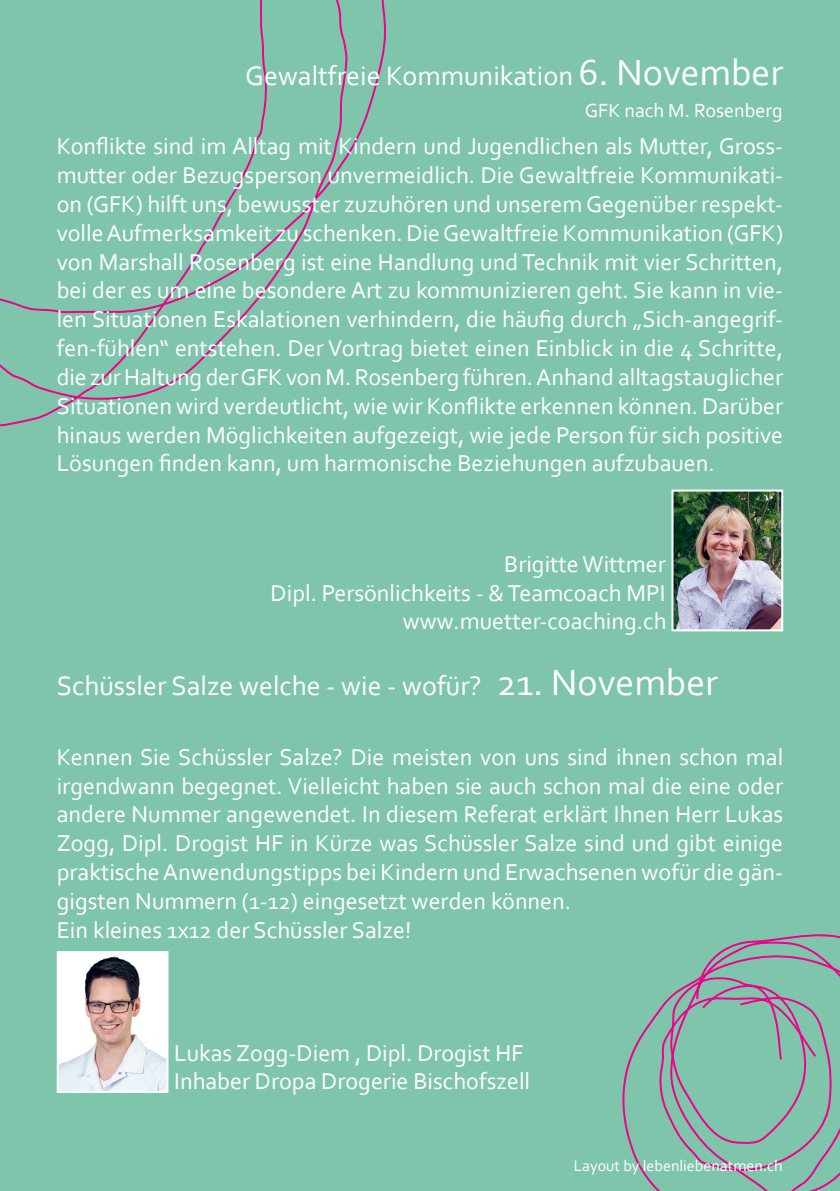
<style>
.page{position:relative;width:840px;height:1191px;background:#fff}
.page>*{position:absolute;margin:0;border:0;box-sizing:border-box;transform-origin:0 0}
.t1{font:28px "Corbel";color:#fff}
.t2{font:24px/28.8px "Corbel";color:#fff}
.t3{font:20px "Corbel";color:#fff}
.t4{font:16px "Corbel";color:#fff}
.s1{font-size:38px}
</style>
<div class="page">
<div style="left:0;top:0;width:839px;height:1191px;background:#7fc5ac"></div>
<svg style="left:0;top:0;width:348px;height:402px"></svg>
<svg style="left:724px;top:934px;width:115px;height:15px"></svg>
<svg style="left:622px;top:949px;width:217px;height:242px"></svg>
<img style="left:674px;top:492px;width:105px;height:136px">
<div style="left:671px;top:489px;width:111px;height:142px;border:2px solid #fff"></div>
<img style="left:60px;top:954px;width:105px;height:135px">
<div style="left:57px;top:951px;width:111px;height:141px;border:2px solid #fff"></div>
<p class="t1" style="left:245px;top:59px;width:539px">Gewaltfreie Kommunikation <span class="s1">6. November</span></p>
<p class="t3" style="left:584px;top:98px;width:199px">GFK nach M. Rosenberg</p>
<p class="t2" style="left:57px;top:131px;width:727px;text-align:justify">Konflikte sind im Alltag mit Kindern und Jugendlichen als Mutter, Gross&shy;mutter oder Bezugsperson unvermeidlich. Die Gewaltfreie Kommunikati&shy;on (GFK) hilft uns, bewusster zuzuhören und unserem Gegenüber respekt&shy;volle Aufmerksamkeit zu schenken. Die Gewaltfreie Kommunikation (GFK) von Marshall Rosenberg ist eine Handlung und Technik mit vier Schritten, bei der es um eine besondere Art zu kommunizieren geht. Sie kann in vie&shy;len Situationen Eskalationen verhindern, die häufig durch „Sich-angegrif&shy;fen-fühlen“ entstehen. Der Vortrag bietet einen Einblick in die 4 Schritte, die zur Haltung der GFK von M. Rosenberg führen. Anhand alltagstauglicher Situationen wird verdeutlicht, wie wir Konflikte erkennen können. Darüber hinaus werden Möglichkeiten aufgezeigt, wie jede Person für sich positive Lösungen finden kann, um harmonische Beziehungen aufzubauen.</p>
<p class="t2" style="left:270px;top:549px;width:397px;text-align:right">Brigitte Wittmer<br>Dipl. Persönlichkeits - &amp; Teamcoach MPI www.muetter-coaching.ch</p>
<p class="t1" style="left:57px;top:668px;width:662px">Schüssler Salze welche - wie - wofür? <span class="s1">21. November</span></p>
<p class="t2" style="left:57px;top:742px;width:727px">Kennen Sie Schüssler Salze? Die meisten von uns sind ihnen schon mal irgendwann begegnet. Vielleicht haben sie auch schon mal die eine oder andere Nummer angewendet. In diesem Referat erklärt Ihnen Herr Lukas Zogg, Dipl. Drogist HF in Kürze was Schüssler Salze sind und gibt einige praktische Anwendungstipps bei Kindern und Erwachsenen wofür die gän&shy;gigsten Nummern (1-12) eingesetzt werden können.<br>Ein kleines 1x12 der Schüssler Salze!</p>
<p class="t2" style="left:174px;top:1037px;width:357px">Lukas Zogg-Diem , Dipl. Drogist HF<br>Inhaber Dropa Drogerie Bischofszell</p>
<p class="t4" style="left:573px;top:1156px;width:210px">Layout by lebenliebenatmen.ch</p>
</div>
